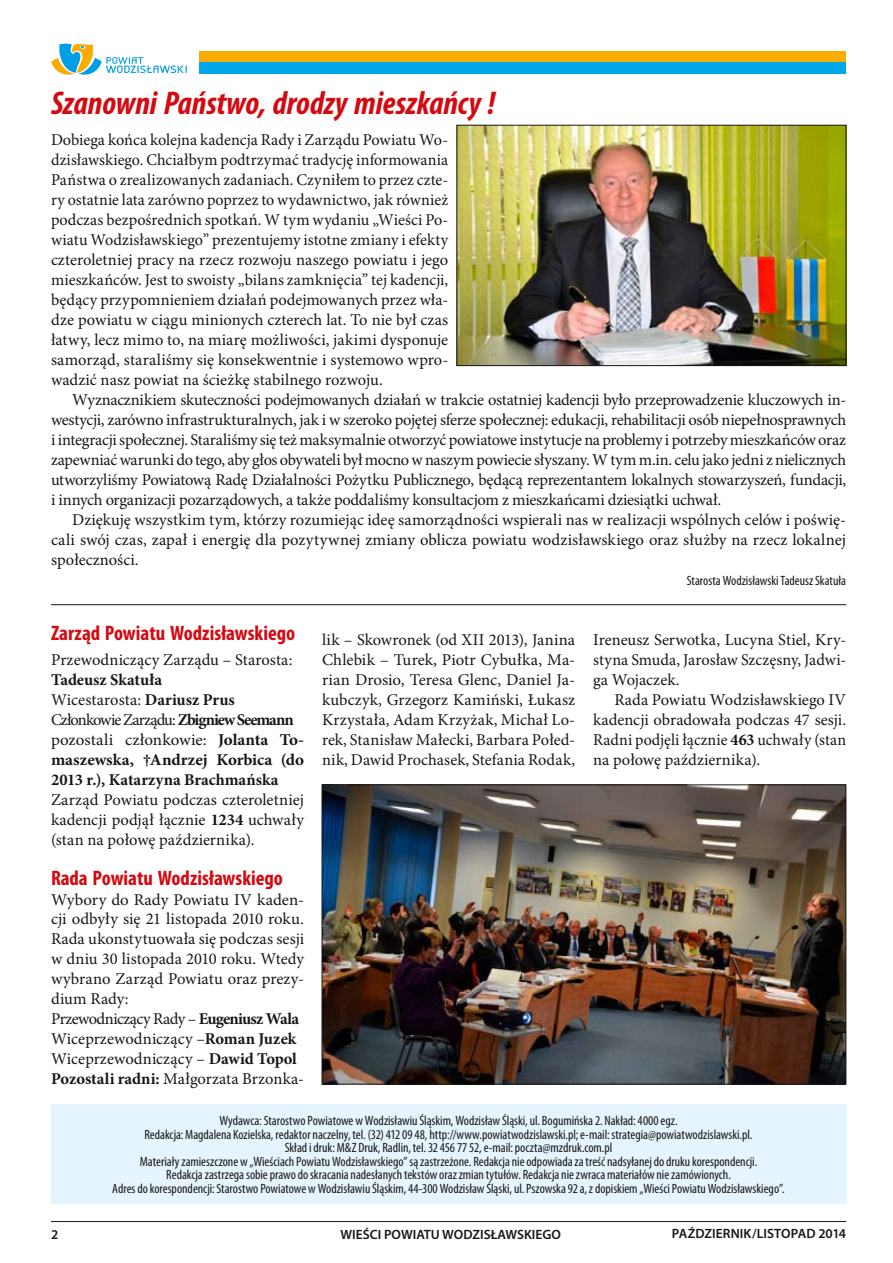
<style>
.page{position:relative;width:893px;height:1263px;background:#fff}
.page>*{position:absolute;margin:0;border:0;box-sizing:border-box;transform-origin:0 0}
.t1{font:italic 700 condensed 33px "Myriad Pro";color:#d40a11}
.t2{font:700 condensed 21px "Myriad Pro";color:#d40a11}
.t3{font:16.5px/20px "Minion Pro";color:#181716;text-align:justify}
.t4{font:700 16.5px/20px "Minion Pro";letter-spacing:-.005em;color:#181716}
.t5{font:condensed 13.5px/13.5px "Myriad Pro";letter-spacing:-.005em;color:#181716;text-align:center}
.t6{font:600 13.5px "Myriad Pro";color:#181716}
.s1{font-weight:400}
.s2{font-weight:700}
</style>
<div class="page">
<svg style="left:51px;top:43px;width:136px;height:32px"></svg>
<div style="left:200px;top:51px;width:646px;height:11px;background:#f9ad00"></div>
<div style="left:200px;top:62px;width:646px;height:11px;background:#00a7e7"></div>
<hr style="left:51px;top:1221px;width:795px;height:1px;background:#181716">
<div style="left:51px;top:1104px;width:795px;height:100px;background:#e5f4fe"></div>
<img style="left:324px;top:786px;width:520px;height:296px">
<div style="left:322px;top:784px;width:524px;height:300px;border:1px solid #181716"></div>
<img style="left:459px;top:127px;width:385px;height:237px">
<div style="left:457px;top:125px;width:389px;height:241px;border:1px solid #181716"></div>
<hr style="left:51px;top:604px;width:795px;height:1px;background:#181716">
<h1 class="t1" style="left:51px;top:82px;width:446px">Szanowni Państwo, drodzy mieszkańcy !</h1>
<p class="t3" style="left:51px;top:130px;width:399px">Dobiega końca kolejna kadencja Rady i Zarządu Powiatu Wo&shy;dzisławskiego. Chciałbym podtrzymać tradycję informowania Państwa o zrealizowanych zadaniach. Czyniłem to przez czte&shy;ry ostatnie lata zarówno poprzez to wydawnictwo, jak również podczas bezpośrednich spotkań. W tym wydaniu „Wieści Po&shy;wiatu Wodzisławskiego” prezentujemy istotne zmiany i efekty czteroletniej pracy na rzecz rozwoju naszego powiatu i jego mieszkańców. Jest to swoisty „bilans zamknięcia” tej kadencji, będący przypomnieniem działań podejmowanych przez wła&shy;dze powiatu w ciągu minionych czterech lat. To nie był czas łatwy, lecz mimo to, na miarę możliwości, jakimi dysponuje samorząd, staraliśmy się konsekwentnie i systemowo wpro&shy;wadzić nasz powiat na ścieżkę stabilnego rozwoju.</p>
<p class="t3" style="left:51px;top:390px;width:797px;text-indent:21px">Wyznacznikiem skuteczności podejmowanych działań w trakcie ostatniej kadencji było przeprowadzenie kluczowych in&shy;westycji, zarówno infrastrukturalnych, jak i w szeroko pojętej sferze społecznej: edukacji, rehabilitacji osób niepełnosprawnych i integracji społecznej. Staraliśmy się też maksymalnie otworzyć powiatowe instytucje na problemy i potrzeby mieszkańców oraz zapewniać warunki do tego, aby głos obywateli był mocno w naszym powiecie słyszany. W tym m.in. celu jako jedni z nielicznych utworzyliśmy Powiatową Radę Działalności Pożytku Publicznego, będącą reprezentantem lokalnych stowarzyszeń, fundacji, i innych organizacji pozarządowych, a także poddaliśmy konsultacjom z mieszkańcami dziesiątki uchwał.</p>
<p class="t3" style="left:51px;top:510px;width:797px;text-indent:21px">Dziękuję wszystkim tym, którzy rozumiejąc ideę samorządności wspierali nas w realizacji wspólnych celów i poświę&shy;cali swój czas, zapał i energię dla pozytywnej zmiany oblicza powiatu wodzisławskiego oraz służby na rzecz lokalnej społeczności.</p>
<p class="t5" style="left:687px;top:573px;width:161px">Starosta Wodzisławski Tadeusz Skatuła</p>
<p class="t2" style="left:51px;top:620px;width:246px">Zarząd Powiatu Wodzisławskiego</p>
<p class="t3" style="left:51px;top:649px;width:243px">Przewodniczący Zarządu – Starosta:</p>
<p class="t4" style="left:51px;top:669px;width:255px">Tadeusz Skatuła<br><span class="s1">Wicestarosta:</span> Dariusz Prus<br><span class="s1">Członkowie Zarządu:</span> Zbigniew Seemann <span class="s1">pozostali członkowie:</span> Jolanta To&shy;maszewska, †Andrzej Korbica (do<br>2013 r.), Katarzyna Brachmańska</p>
<p class="t3" style="left:51px;top:789px;width:255px">Zarząd Powiatu podczas czteroletniej kadencji podjął łącznie <span class="s2">1234</span> uchwały (stan na połowę października).</p>
<p class="t2" style="left:51px;top:864px;width:233px">Rada Powiatu Wodzisławskiego</p>
<p class="t3" style="left:51px;top:889px;width:255px;text-align:left">Wybory do Rady Powiatu IV kaden&shy;cji odbyły się 21 listopada 2010 roku.<br>Rada ukonstytuowała się podczas sesji w dniu 30 listopada 2010 roku. Wtedy wybrano Zarząd Powiatu oraz prezy&shy;dium Rady:<br>Przewodniczący Rady – <span class="s2">Eugeniusz Wala </span>Wiceprzewodniczący –<span class="s2">Roman Juzek </span>Wiceprzewodniczący – <span class="s2">Dawid Topol Pozostali radni:</span> Małgorzata Brzonka-</p>
<p class="t3" style="left:322px;top:629px;width:255px">lik – Skowronek (od XII 2013), Janina Chlebik – Turek, Piotr Cybułka, Ma&shy;rian Drosio, Teresa Glenc, Daniel Ja&shy;kubczyk, Grzegorz Kamiński, Łukasz Krzystała, Adam Krzyżak, Michał Lo&shy;rek, Stanisław Małecki, Barbara Połed&shy;nik, Dawid Prochasek, Stefania Rodak,</p>
<p class="t3" style="left:593px;top:629px;width:255px">Ireneusz Serwotka, Lucyna Stiel, Kry&shy;styna Smuda, Jarosław Szczęsny, Jadwi&shy;ga Wojaczek.</p>
<p class="t3" style="left:593px;top:689px;width:255px;text-indent:21px">Rada Powiatu Wodzisławskiego IV kadencji obradowała podczas 47 sesji.<br>Radni podjęli łącznie <span class="s2">463</span> uchwały (stan na połowę października).</p>
<p class="t5" style="left:112px;top:1114px;width:674px">Wydawca: Starostwo Powiatowe wWodzisławiu Śląskim, Wodzisław Śląski, ul. Bogumińska 2. Nakład: 4000 egz.<br>Redakcja: Magdalena Kozielska, redaktor naczelny, tel. (32) 412 09 48, http://www.powiatwodzislawski.pl; e-mail: strategia@powiatwodzislawski.pl.<br>Skład idruk: M&amp;Z Druk, Radlin, tel. 32 456 77 52, e-mail: poczta@mzdruk.com.pl<br>Materiały zamieszczone w„Wieściach Powiatu Wodzisławskiego” są zastrzeżone. Redakcja nie odpowiada za treść nadsyłanej do druku korespondencji.<br>Redakcja zastrzega sobie prawo do skracania nadesłanych tekstów oraz zmian tytułów. Redakcja nie zwraca materiałów nie zamówionych.<br>Adres do korespondencji: Starostwo Powiatowe wWodzisławiu Śląskim, 44-300 Wodzisław Śląski, ul. Pszowska 92 a, zdopiskiem „Wieści Powiatu Wodzisławskiego”.</p>
<p class="t6" style="left:51px;top:1225px;width:9px">2</p>
<p class="t6" style="left:340px;top:1225px;width:222px">WIEŚCI POWIATU WODZISŁAWSKIEGO</p>
<p class="t6" style="left:672px;top:1224px;width:176px">PAŹDZIERNIK/LISTOPAD 2014</p>
</div>
